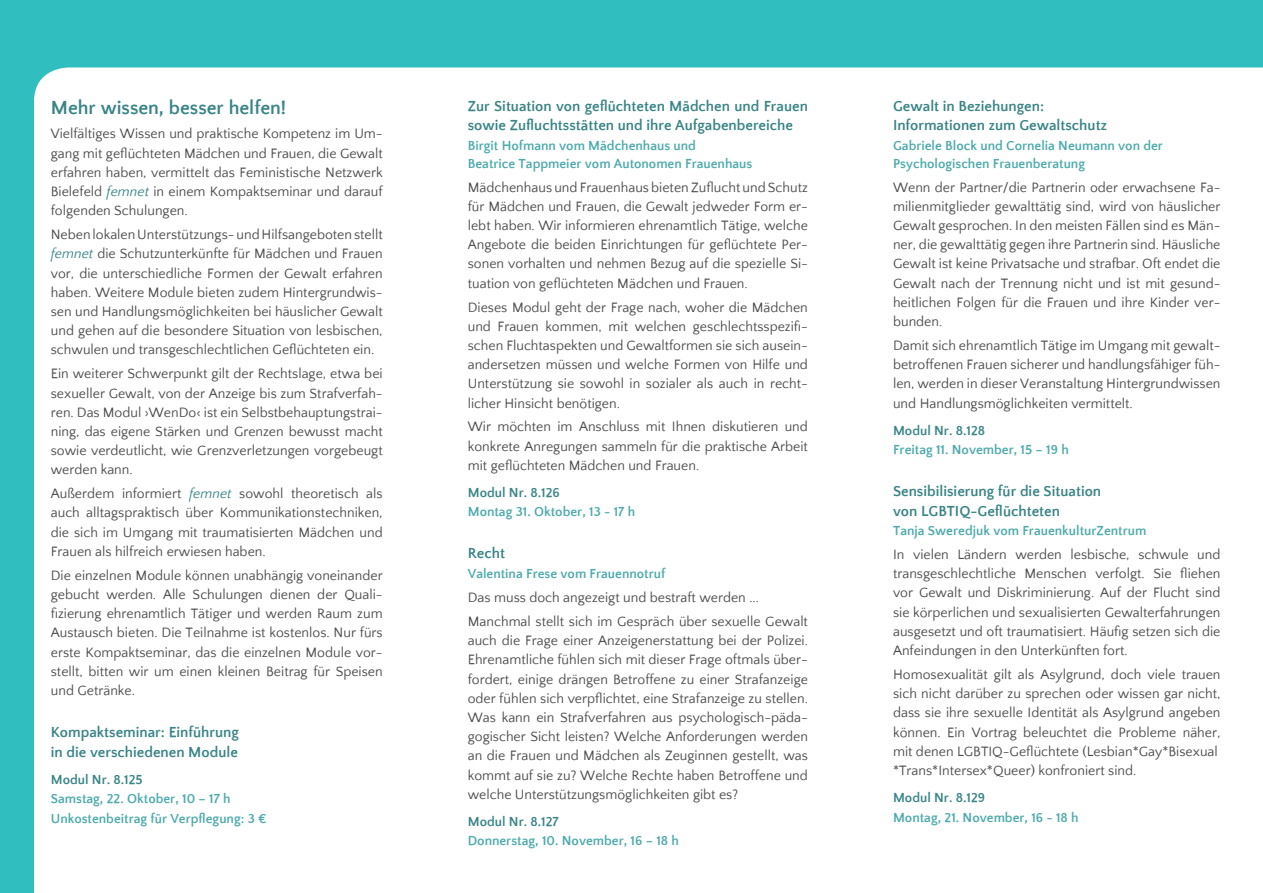
<style>
.page{position:relative;width:1263px;height:893px;background:#31bebf}
.page>*{position:absolute;margin:0;border:0;box-sizing:border-box;transform-origin:0 0}
.t1{font:700 19.5px "Quattrocento Sans";color:#398486}
.t2{font:700 15px/19.5px "Quattrocento Sans";color:#398486}
.t3{font:13.95px/19.2px "Quattrocento Sans";color:#494a4b;text-align:justify}
.t4{font:700 13.5px/18px "Quattrocento Sans";color:#4eaaac}
.t5{font:700 13.5px "Quattrocento Sans";color:#398486}
.s1{font-style:italic;color:#398486}
</style>
<div class="page">
<div style="left:34px;top:68px;width:1229px;height:825px;background:#fff"></div>
<h1 class="t1" style="left:51px;top:98px;width:237px">Mehr wissen, besser helfen!</h1>
<p class="t3" style="left:51px;top:125px;width:333px">Vielfältiges Wissen und praktische Kompetenz im Um&shy;gang mit geflüchteten Mädchen und Frauen, die Gewalt erfahren haben, vermittelt das Feministische Netzwerk Bielefeld <span class="s1">femnet</span> in einem Kompaktseminar und darauf folgenden Schulungen.</p>
<p class="t3" style="left:51px;top:225px;width:333px">Neben lokalen Unterstützungs- und Hilfsangeboten stellt <span class="s1">femnet</span> die Schutzunterkünfte für Mädchen und Frauen vor, die unterschiedliche Formen der Gewalt erfahren haben. Weitere Module bieten zudem Hintergrundwis&shy;sen und Handlungsmöglichkeiten bei häuslicher Gewalt und gehen auf die besondere Situation von lesbischen, schwulen und transgeschlechtlichen Geflüchteten ein.</p>
<p class="t3" style="left:51px;top:365px;width:333px">Ein weiterer Schwerpunkt gilt der Rechtslage, etwa bei sexueller Gewalt, von der Anzeige bis zum Strafverfah&shy;ren. Das Modul ›WenDo‹ ist ein Selbstbehauptungstrai&shy;ning, das eigene Stärken und Grenzen bewusst macht sowie verdeutlicht, wie Grenzverletzungen vorgebeugt werden kann.</p>
<p class="t3" style="left:51px;top:485px;width:333px">Außerdem informiert <span class="s1">femnet</span> sowohl theoretisch als auch alltagspraktisch über Kommunikationstechniken, die sich im Umgang mit traumatisierten Mädchen und Frauen als hilfreich erwiesen haben.</p>
<p class="t3" style="left:51px;top:566px;width:333px">Die einzelnen Module können unabhängig voneinander gebucht werden. Alle Schulungen dienen der Quali&shy;fizierung ehrenamtlich Tätiger und werden Raum zum Austausch bieten. Die Teilnahme ist kostenlos. Nur fürs erste Kompaktseminar, das die einzelnen Module vor&shy;stellt, bitten wir um einen kleinen Beitrag für Speisen und Getränke.</p>
<p class="t2" style="left:51px;top:723px;width:190px">Kompaktseminar: Einführung in die verschiedenen Module</p>
<p class="t5" style="left:51px;top:772px;width:93px">Modul Nr. 8.125</p>
<p class="t4" style="left:51px;top:789px;width:217px;line-height:19.5px">Samstag, 22. Oktober, 10 – 17 h<br>Unkostenbeitrag für Verpflegung: 3 €</p>
<p class="t2" style="left:468px;top:96px;width:342px">Zur Situation von geflüchteten Mädchen und Frauen sowie Zufluchtsstätten und ihre Aufgabenbereiche</p>
<p class="t4" style="left:468px;top:137px;width:286px">Birgit Hofmann vom Mädchenhaus und<br>Beatrice Tappmeier vom Autonomen Frauenhaus</p>
<p class="t3" style="left:468px;top:178px;width:342px">Mädchenhaus und Frauenhaus bieten Zuflucht und Schutz für Mädchen und Frauen, die Gewalt jedweder Form er&shy;lebt haben. Wir informieren ehrenamtlich Tätige, welche Angebote die beiden Einrichtungen für geflüchtete Per&shy;sonen vorhalten und nehmen Bezug auf die spezielle Si&shy;tuation von geflüchteten Mädchen und Frauen.</p>
<p class="t3" style="left:468px;top:298px;width:342px">Dieses Modul geht der Frage nach, woher die Mädchen und Frauen kommen, mit welchen geschlechtsspezifi&shy;schen Fluchtaspekten und Gewaltformen sie sich ausein&shy;andersetzen müssen und welche Formen von Hilfe und Unterstützung sie sowohl in sozialer als auch in recht&shy;licher Hinsicht benötigen.</p>
<p class="t3" style="left:468px;top:418px;width:342px">Wir möchten im Anschluss mit Ihnen diskutieren und konkrete Anregungen sammeln für die praktische Arbeit mit geflüchteten Mädchen und Frauen.</p>
<p class="t5" style="left:468px;top:485px;width:94px">Modul Nr. 8.126</p>
<p class="t4" style="left:468px;top:503px;width:169px">Montag 31. Oktober, 13 - 17 h</p>
<p class="t2" style="left:468px;top:544px;width:39px">Recht</p>
<p class="t4" style="left:468px;top:565px;width:199px">Valentina Frese vom Frauennotruf</p>
<p class="t3" style="left:468px;top:586px;width:342px;line-height:24px">Das muss doch angezeigt und bestraft werden ...<br>Manchmal stellt sich im Gespräch über sexuelle Gewalt</p>
<p class="t3" style="left:468px;top:631px;width:342px">auch die Frage einer Anzeigenerstattung bei der Polizei.<br>Ehrenamtliche fühlen sich mit dieser Frage oftmals über&shy;fordert, einige drängen Betroffene zu einer Strafanzeige oder fühlen sich verpflichtet, eine Strafanzeige zu stellen.<br>Was kann ein Strafverfahren aus psychologisch-päda&shy;gogischer Sicht leisten? Welche Anforderungen werden an die Frauen und Mädchen als Zeuginnen gestellt, was kommt auf sie zu? Welche Rechte haben Betroffene und welche Unterstützungsmöglichkeiten gibt es?</p>
<p class="t5" style="left:468px;top:814px;width:92px">Modul Nr. 8.127</p>
<p class="t4" style="left:468px;top:832px;width:213px">Donnerstag, 10. November, 16 – 18 h</p>
<p class="t2" style="left:893px;top:96px;width:215px">Gewalt in Beziehungen:<br>Informationen zum Gewaltschutz</p>
<p class="t4" style="left:893px;top:137px;width:271px">Gabriele Block und Cornelia Neumann von der<br>Psychologischen Frauenberatung</p>
<p class="t3" style="left:893px;top:178px;width:329px">Wenn der Partner/die Partnerin oder erwachsene Fa&shy;milienmitglieder gewalttätig sind, wird von häuslicher Gewalt gesprochen. In den meisten Fällen sind es Män&shy;ner, die gewalttätig gegen ihre Partnerin sind. Häusliche Gewalt ist keine Privatsache und strafbar. Oft endet die Gewalt nach der Trennung nicht und ist mit gesund&shy;heitlichen Folgen für die Frauen und ihre Kinder ver&shy;bunden.</p>
<p class="t3" style="left:893px;top:336px;width:329px">Damit sich ehrenamtlich Tätige im Umgang mit gewalt&shy;betroffenen Frauen sicherer und handlungsfähiger füh&shy;len, werden in dieser Veranstaltung Hintergrundwissen und Handlungsmöglichkeiten vermittelt.</p>
<p class="t5" style="left:893px;top:423px;width:94px">Modul Nr. 8.128</p>
<p class="t4" style="left:893px;top:441px;width:177px">Freitag 11. November, 15 – 19 h</p>
<p class="t2" style="left:893px;top:482px;width:210px">Sensibilisierung für die Situation von LGBTIQ-Geflüchteten</p>
<p class="t4" style="left:893px;top:522px;width:255px">Tanja Sweredjuk vom FrauenkulturZentrum</p>
<p class="t3" style="left:893px;top:545px;width:329px">In vielen Ländern werden lesbische, schwule und transgeschlechtliche Menschen verfolgt. Sie fliehen vor Gewalt und Diskriminierung. Auf der Flucht sind sie körperlichen und sexualisierten Gewalterfahrungen ausgesetzt und oft traumatisiert. Häufig setzen sich die Anfeindungen in den Unterkünften fort.</p>
<p class="t3" style="left:893px;top:665px;width:329px;text-align:left">Homosexualität gilt als Asylgrund, doch viele trauen sich nicht darüber zu sprechen oder wissen gar nicht, dass sie ihre sexuelle Identität als Asylgrund angeben können. Ein Vortrag beleuchtet die Probleme näher, mit denen LGBTIQ-Geflüchtete (Lesbian*Gay*Bisexual *Trans*Intersex*Queer) konfroniert sind.</p>
<p class="t5" style="left:893px;top:791px;width:94px">Modul Nr. 8.129</p>
<p class="t4" style="left:893px;top:809px;width:187px">Montag, 21. November, 16 - 18 h</p>
</div>
